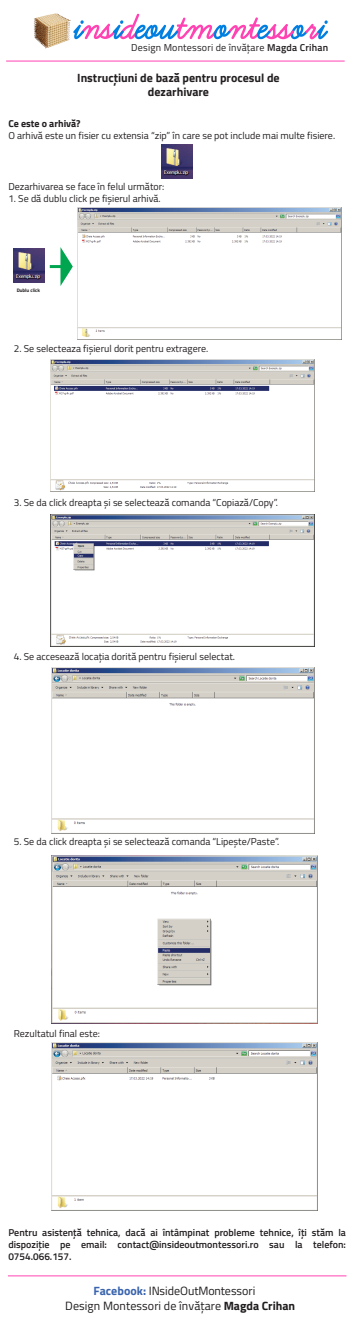
<style>
.page{position:relative;width:357px;height:1323px;background:#fff}
.page>*{position:absolute;margin:0;border:0;box-sizing:border-box;transform-origin:0 0}
.t1{font:12px/14.4px "Titillium Web";letter-spacing:.005em;color:#201d1e}
.t2{font:700 12px/14.4px "Titillium Web";color:#231f20;text-align:center}
.t3{font:10px "Titillium Web";color:#231f20}
.t4{font:600 10px/12px "Titillium Web";color:#231f20;text-align:justify}
.t5{font:10px "Titillium Web";letter-spacing:.02em;color:#231f20}
.t6{font:700 10px "Titillium Web";color:#231f20}
.t7{font:700 5px "Titillium Web";color:#231f20}
.s1{font-weight:600}
.s2{font-weight:700;color:#3a64ae}
.s3{font-weight:700}
</style>
<div class="page">
<img style="left:33px;top:13px;width:38px;height:36px">
<svg style="left:73px;top:14px;width:255px;height:25px"></svg>
<hr style="left:6px;top:61px;width:338px;height:1px;background:#ff43b3">
<hr style="left:8px;top:1275px;width:338px;height:1px;background:#ff43b3">
<img style="left:14px;top:248px;width:31px;height:34px">
<img style="left:161px;top:144px;width:31px;height:35px">
<img style="left:77px;top:208px;width:264px;height:131px">
<svg style="left:50px;top:247px;width:23px;height:39px"></svg>
<img style="left:50px;top:360px;width:265px;height:132px">
<img style="left:51px;top:515px;width:263px;height:131px">
<img style="left:51px;top:668px;width:263px;height:165px">
<img style="left:51px;top:855px;width:267px;height:169px">
<img style="left:51px;top:1043px;width:267px;height:167px">
<p class="t5" style="left:131px;top:40px;width:198px">Design Montessori de învățare <span class="s1">Magda Crihan</span></p>
<p class="t2" style="left:77px;top:69px;width:204px">Instrucțiuni de bază pentru procesul de dezarhivare</p>
<p class="t6" style="left:8px;top:116px;width:74px">Ce este o arhivă?</p>
<p class="t3" style="left:8px;top:128px;width:328px">O arhivă este un fisier cu extensia “zip” în care se pot include mai multe fisiere.</p>
<p class="t3" style="left:8px;top:179px;width:157px">Dezarhivarea se face în felul următor:</p>
<p class="t3" style="left:8px;top:191px;width:154px">1. Se dă dublu click pe fișierul arhivă.</p>
<p class="t7" style="left:17px;top:286px;width:25px">Dublu click</p>
<p class="t3" style="left:14px;top:342px;width:196px">2. Se selecteaza fișierul dorit pentru extragere.</p>
<p class="t3" style="left:14px;top:495px;width:265px">3. Se da click dreapta și se selectează comanda “Copiază/Copy”.</p>
<p class="t3" style="left:14px;top:649px;width:223px">4. Se accesează locația dorită pentru fișierul selectat.</p>
<p class="t3" style="left:14px;top:834px;width:267px">5. Se da click dreapta și se selectează comanda “Lipește/Paste”.</p>
<p class="t3" style="left:14px;top:1026px;width:87px">Rezultatul final este:</p>
<p class="t4" style="left:8px;top:1226px;width:339px">Pentru asistență tehnica, dacă ai întâmpinat probleme tehnice, îți stăm la dispoziție pe email: contact@insideoutmontessori.ro sau la telefon:<br>0754.066.157.</p>
<p class="t1" style="left:65px;top:1283px;width:231px;text-indent:28px"><span class="s2">Facebook:</span> INsideOutMontessori<br>Design Montessori de învățare <span class="s3">Magda Crihan</span></p>
</div>
